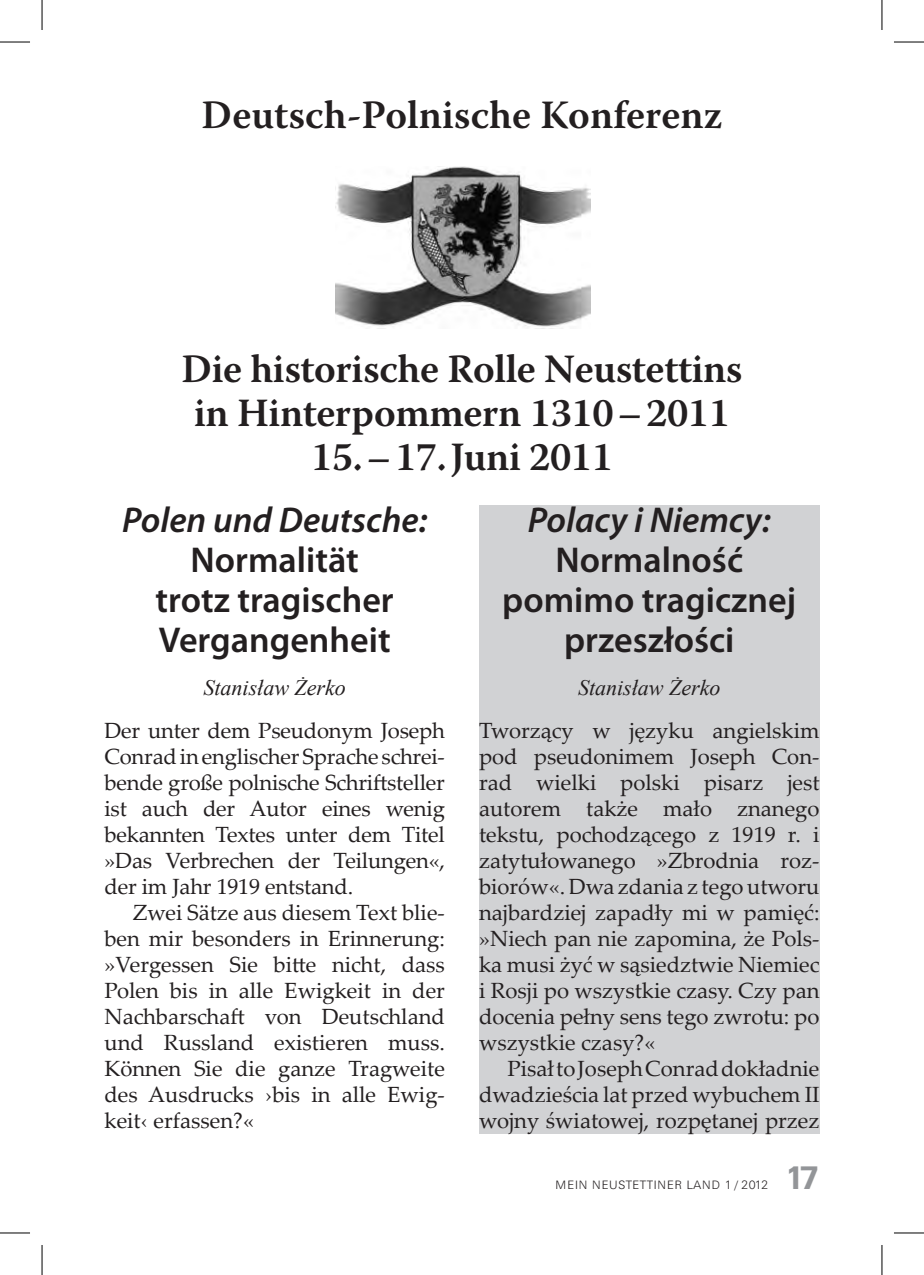
<style>
.page{position:relative;width:924px;height:1275px;background:#fff}
.page>*{position:absolute;margin:0;border:0;box-sizing:border-box;transform-origin:0 0}
.t1{font:600 40px/44px "Warnock Pro";letter-spacing:-.01em;color:#231f20;text-align:center}
.t2{font:600 36px/40px "Myriad Pro";color:#231f20;text-align:center}
.t3{font:italic 600 36px "Myriad Pro";color:#231f20}
.t4{font:700 32px "Univers BQ";color:#939598}
.t5{font:22px/26px "Palatino Linotype";color:#231f20;text-align:justify}
.t6{font:italic 22px "Times New Roman";color:#231f20}
.t7{font:300 12px "Univers BQ";letter-spacing:.07em;color:#231f20}
</style>
<div class="page">
<img style="left:335px;top:167px;width:255px;height:160px">
<div style="left:479px;top:505px;width:340px;height:628px;background:#d1d2d4"></div>
<hr style="left:0;top:42px;width:30px;height:1px;background:#000">
<hr style="left:893px;top:42px;width:30px;height:1px;background:#000">
<hr style="left:0;top:1232px;width:30px;height:1px;background:#000">
<hr style="left:893px;top:1232px;width:30px;height:1px;background:#000">
<hr style="left:42px;top:0;width:1px;height:30px;background:#000">
<hr style="left:42px;top:1245px;width:1px;height:30px;background:#000">
<hr style="left:881px;top:0;width:1px;height:30px;background:#000">
<hr style="left:881px;top:1245px;width:1px;height:30px;background:#000">
<h1 class="t1" style="left:201px;top:92px;width:522px">Deutsch-Polnische Konferenz</h1>
<h1 class="t1" style="left:181px;top:346px;width:562px">Die historische Rolle Neustettins in Hinterpommern 1310–2011<br>15.–17.Juni 2011</h1>
<h2 class="t3" style="left:122px;top:497px;width:306px">Polen und Deutsche:</h2>
<h2 class="t2" style="left:155px;top:539px;width:239px">Normalität trotz tragischer<br>Vergangenheit</h2>
<p class="t6" style="left:203px;top:672px;width:144px">Stanisław Żerko</p>
<p class="t5" style="left:104px;top:717px;width:342px">Der unter dem Pseudonym Joseph Conrad in englischer Sprache schrei&shy;bende große polnische Schriftsteller ist auch der Autor eines wenig bekannten Textes unter dem Titel »Das Verbrechen der Teilungen«, der im Jahr 1919 entstand.</p>
<p class="t5" style="left:104px;top:899px;width:342px;text-indent:28px">Zwei Sätze aus diesem Text blie&shy;ben mir besonders in Erinnerung: »Vergessen Sie bitte nicht, dass Polen bis in alle Ewigkeit in der Nachbarschaft von Deutschland und Russland existieren muss.<br>Können Sie die ganze Tragweite des Ausdrucks ›bis in alle Ewig&shy;keit‹ erfassen?«</p>
<h2 class="t3" style="left:527px;top:497px;width:244px">Polacy i Niemcy:</h2>
<h2 class="t2" style="left:502px;top:539px;width:295px">Normalność pomimo tragicznej przeszłości</h2>
<p class="t6" style="left:577px;top:672px;width:144px">Stanisław Żerko</p>
<p class="t5" style="left:479px;top:717px;width:342px">Tworzący w języku angielskim pod pseudonimem Joseph Con&shy;rad wielki polski pisarz jest autorem także mało znanego tekstu, pochodzącego z 1919 r. i zatytułowanego »Zbrodnia roz&shy;biorów«. Dwa zdania z tego utworu najbardziej zapadły mi w pamięć: »Niech pan nie zapomina, że Pols&shy;ka musi żyć w sąsiedztwie Niemiec i Rosji po wszystkie czasy. Czy pan docenia pełny sens tego zwrotu: po wszystkie czasy?«</p>
<p class="t5" style="left:479px;top:1055px;width:342px;text-indent:28px">Pisał to Joseph Conrad dokładnie dwadzieścia lat przed wybuchem II wojny światowej, rozpętanej przez</p>
<p class="t7" style="left:555px;top:1177px;width:214px">MEIN NEUSTETTINER LAND 1 / 2012</p>
<h3 class="t4" style="left:784px;top:1159px;width:36px">17</h3>
</div>
